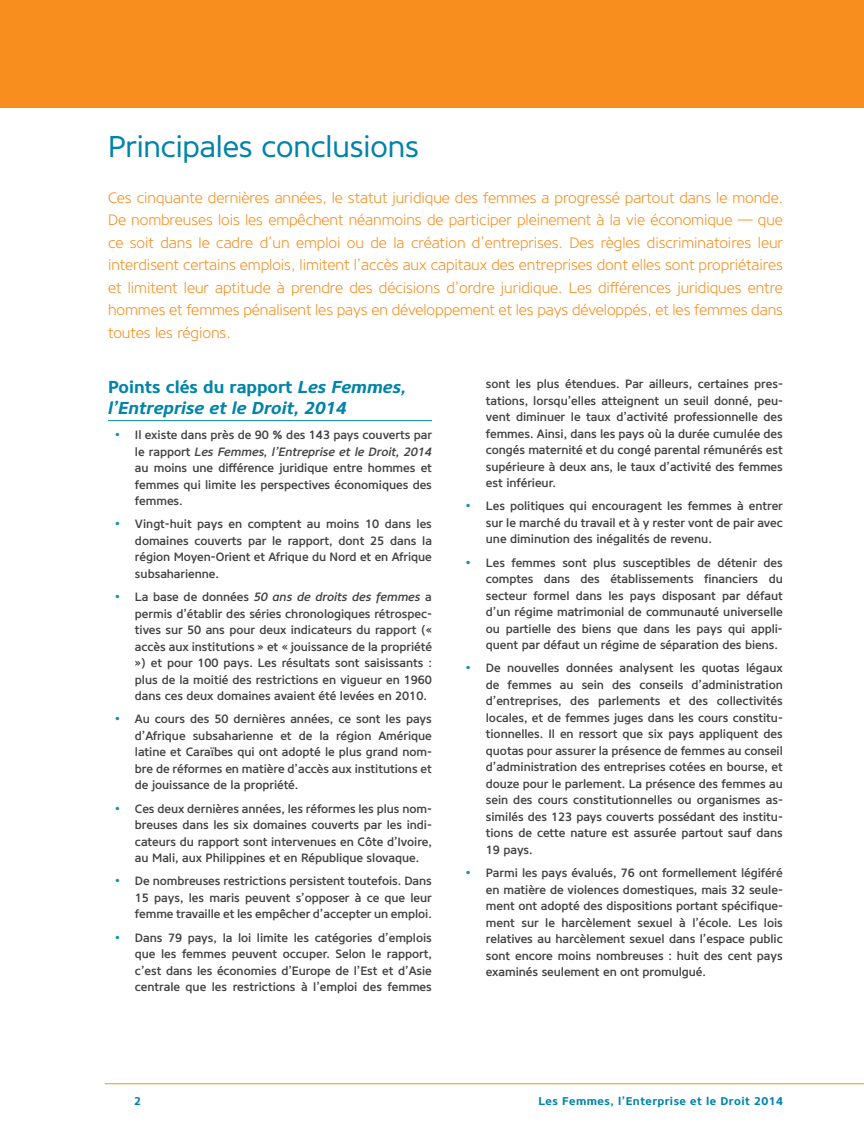
<style>
.page{position:relative;width:864px;height:1134px;background:#fff}
.page>*{position:absolute;margin:0;border:0;box-sizing:border-box;transform-origin:0 0}
.t1{font:30px "Core Sans N45";letter-spacing:-.005em;color:#0084a9}
.t2{font:italic 700 17.25px/21px "Core Sans N65";color:#0084a9}
.t3{font:300 15px/22.5px "Core Sans N35";letter-spacing:-.005em;color:#f78e1e;text-align:justify}
.t4{font:500 12px/16.5px "Core Sans N55";letter-spacing:-.005em;color:#414042;text-align:justify}
.t5{font:700 11.25px "Core Sans N65";letter-spacing:.04em;color:#0084a9}
.s1{font-style:normal}
.s2{color:#1a90b2}
.s3{font-style:italic}
</style>
<div class="page">
<hr style="left:105px;top:1083px;width:759px;height:1px;background:#f78e1e">
<div style="left:0;top:0;width:864px;height:107px;background:#f78e1e"></div>
<hr style="left:108px;top:420px;width:324px;height:1px;background:#0084a9">
<h1 class="t1" style="left:108px;top:127px;width:313px">Principales conclusions</h1>
<p class="t3" style="left:108px;top:187px;width:677px">Ces cinquante dernières années, le statut juridique des femmes a progressé partout dans le monde.<br>De nombreuses lois les empêchent néanmoins de participer pleinement à la vie économique — que ce soit dans le cadre d’un emploi ou de la création d’entreprises. Des règles discriminatoires leur interdisent certains emplois, limitent l’accès aux capitaux des entreprises dont elles sont propriétaires et limitent leur aptitude à prendre des décisions d’ordre juridique. Les différences juridiques entre hommes et femmes pénalisent les pays en développement et les pays développés, et les femmes dans toutes les régions.</p>
<h2 class="t2" style="left:108px;top:376px;width:300px"><span class="s1">Points clés du rapport</span> Les Femmes, l’Entreprise et le Droit, 2014</h2>
<p class="t4" style="left:135px;top:427px;width:299px;text-indent:-20px"><span class="s2">•</span> Il existe dans près de 90 % des 143 pays couverts par le rapport <span class="s3">Les Femmes, l’Entreprise et le Droit, 2014 </span>au moins une différence juridique entre hommes et femmes qui limite les perspectives économiques des femmes.</p>
<p class="t4" style="left:135px;top:516px;width:299px;text-indent:-20px"><span class="s2">•</span> Vingt-huit pays en comptent au moins 10 dans les domaines couverts par le rapport, dont 25 dans la région Moyen-Orient et Afrique du Nord et en Afrique subsaharienne.</p>
<p class="t4" style="left:135px;top:589px;width:299px;text-indent:-20px"><span class="s2">•</span> La base de données <span class="s3">50 ans de droits des femmes</span> a permis d’établir des séries chronologiques rétrospec&shy;tives sur 50 ans pour deux indicateurs du rapport (« accès aux institutions » et « jouissance de la propriété ») et pour 100 pays. Les résultats sont saisissants : plus de la moitié des restrictions en vigueur en 1960 dans ces deux domaines avaient été levées en 2010.</p>
<p class="t4" style="left:135px;top:711px;width:299px;text-indent:-20px"><span class="s2">•</span> Au cours des 50 dernières années, ce sont les pays d’Afrique subsaharienne et de la région Amérique latine et Caraïbes qui ont adopté le plus grand nom&shy;bre de réformes en matière d’accès aux institutions et de jouissance de la propriété.</p>
<p class="t4" style="left:135px;top:800px;width:299px;text-indent:-20px"><span class="s2">•</span> Ces deux dernières années, les réformes les plus nom&shy;breuses dans les six domaines couverts par les indi&shy;cateurs du rapport sont intervenues en Côte d’Ivoire, au Mali, aux Philippines et en République slovaque.</p>
<p class="t4" style="left:135px;top:873px;width:299px;text-indent:-20px"><span class="s2">•</span> De nombreuses restrictions persistent toutefois. Dans 15 pays, les maris peuvent s’opposer à ce que leur femme travaille et les empêcher d’accepter un emploi.</p>
<p class="t4" style="left:135px;top:929px;width:299px;text-indent:-20px"><span class="s2">•</span> Dans 79 pays, la loi limite les catégories d’emplois que les femmes peuvent occuper. Selon le rapport, c’est dans les économies d’Europe de l’Est et d’Asie centrale que les restrictions à l’emploi des femmes</p>
<p class="t4" style="left:486px;top:376px;width:299px">sont les plus étendues. Par ailleurs, certaines pres&shy;tations, lorsqu’elles atteignent un seuil donné, peu&shy;vent diminuer le taux d’activité professionnelle des femmes. Ainsi, dans les pays où la durée cumulée des congés maternité et du congé parental rémunérés est supérieure à deux ans, le taux d’activité des femmes est inférieur.</p>
<p class="t4" style="left:486px;top:498px;width:299px;text-indent:-20px"><span class="s2">•</span> Les politiques qui encouragent les femmes à entrer sur le marché du travail et à y rester vont de pair avec une diminution des inégalités de revenu.</p>
<p class="t4" style="left:486px;top:554px;width:299px;text-indent:-20px"><span class="s2">•</span> Les femmes sont plus susceptibles de détenir des comptes dans des établissements financiers du secteur formel dans les pays disposant par défaut d’un régime matrimonial de communauté universelle ou partielle des biens que dans les pays qui appli&shy;quent par défaut un régime de séparation des biens.</p>
<p class="t4" style="left:486px;top:660px;width:299px;text-indent:-20px"><span class="s2">•</span> De nouvelles données analysent les quotas légaux de femmes au sein des conseils d’administration d’entreprises, des parlements et des collectivités locales, et de femmes juges dans les cours constitu&shy;tionnelles. Il en ressort que six pays appliquent des quotas pour assurer la présence de femmes au conseil d’administration des entreprises cotées en bourse, et douze pour le parlement. La présence des femmes au sein des cours constitutionnelles ou organismes as&shy;similés des 123 pays couverts possédant des institu&shy;tions de cette nature est assurée partout sauf dans 19 pays.</p>
<p class="t4" style="left:486px;top:865px;width:299px;text-indent:-20px"><span class="s2">•</span> Parmi les pays évalués, 76 ont formellement légiféré en matière de violences domestiques, mais 32 seule&shy;ment ont adopté des dispositions portant spécifique&shy;ment sur le harcèlement sexuel à l’école. Les lois relatives au harcèlement sexuel dans l’espace public sont encore moins nombreuses : huit des cent pays examinés seulement en ont promulgué.</p>
<p class="t5" style="left:134px;top:1093px;width:8px">2</p>
<p class="t5" style="left:539px;top:1093px;width:246px">Les Femmes, l’Enterprise et le Droit 2014</p>
</div>
